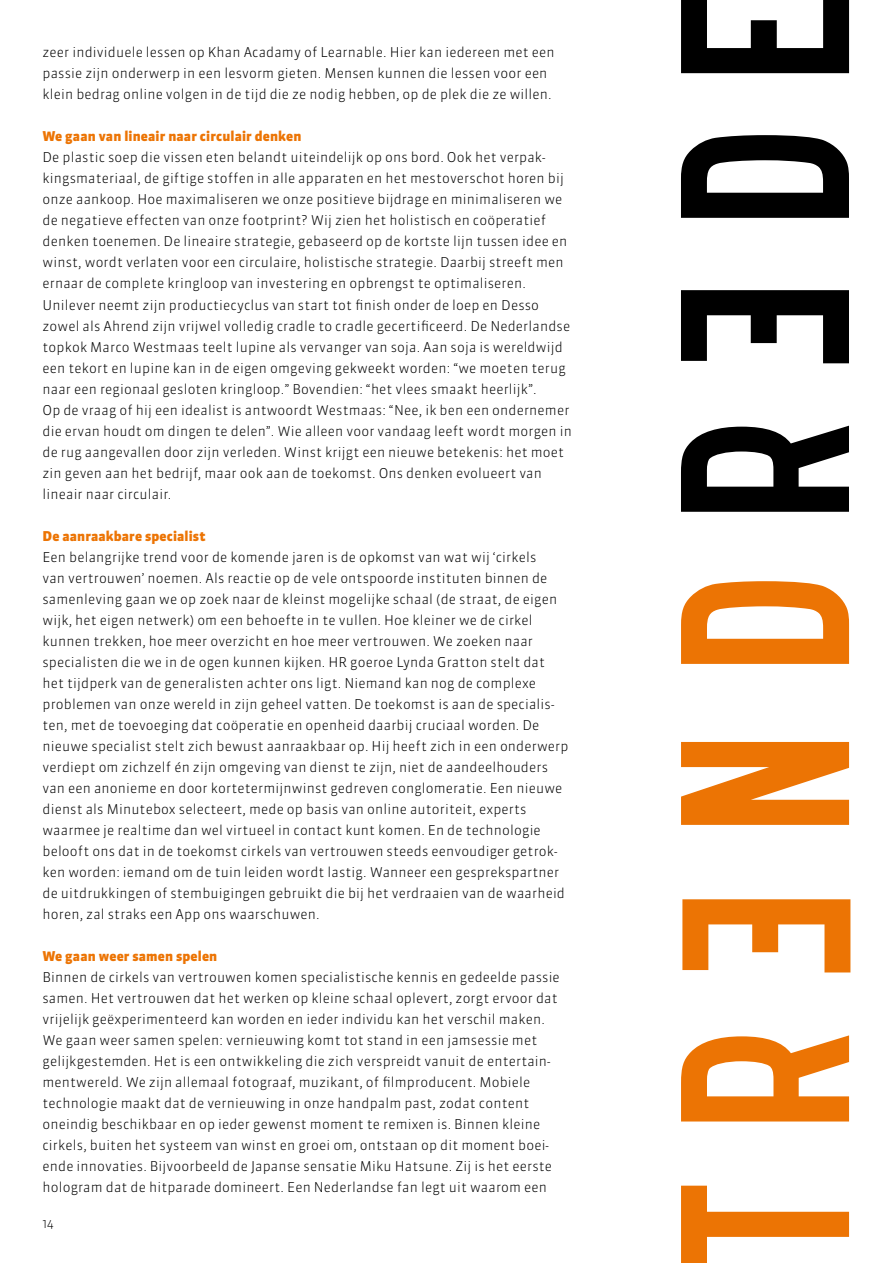
<style>
.page{position:relative;width:893px;height:1263px;background:#fff}
.page>*{position:absolute;margin:0;border:0;box-sizing:border-box;transform-origin:0 0}
.t1{font:300 13.5px/21px "Sanuk";letter-spacing:.01em;color:#000}
.t2{font:900 13.5px "Sanuk";letter-spacing:.01em;color:#ec7404}
.t3{font:300 12px "Sanuk";color:#000}
</style>
<div class="page">
<svg style="left:681px;top:1186px;width:168px;height:77px"></svg>
<svg style="left:681px;top:1035px;width:168px;height:86px"></svg>
<svg style="left:681px;top:0;width:168px;height:73px"></svg>
<svg style="left:681px;top:742px;width:168px;height:83px"></svg>
<svg style="left:681px;top:581px;width:168px;height:83px"></svg>
<svg style="left:681px;top:426px;width:168px;height:86px"></svg>
<svg style="left:681px;top:135px;width:168px;height:83px"></svg>
<svg style="left:681px;top:290px;width:168px;height:73px"></svg>
<svg style="left:682px;top:899px;width:168px;height:73px"></svg>
<p class="t1" style="left:43px;top:42px;width:514px">zeer individuele lessen op Khan Acadamy of Learnable. Hier kan iedereen met een passie zijn onderwerp in een lesvorm gieten. Mensen kunnen die lessen voor een klein bedrag online volgen in de tijd die ze nodig hebben, op de plek die ze willen.</p>
<p class="t2" style="left:43px;top:128px;width:260px">We gaan van lineair naar circulair denken</p>
<p class="t1" style="left:43px;top:147px;width:531px">De plastic soep die vissen eten belandt uiteindelijk op ons bord. Ook het verpak&shy;kingsmateriaal, de giftige stoffen in alle apparaten en het mestoverschot horen bij onze aankoop. Hoe maximaliseren we onze positieve bijdrage en minimaliseren we de negatieve effecten van onze footprint? Wij zien het holistisch en coöperatief denken toenemen. De lineaire strategie, gebaseerd op de kortste lijn tussen idee en winst, wordt verlaten voor een circulaire, holistische strategie. Daarbij streeft men ernaar de complete kringloop van investering en opbrengst te optimaliseren.<br>Unilever neemt zijn productiecyclus van start tot finish onder de loep en Desso zowel als Ahrend zijn vrijwel volledig cradle to cradle gecertificeerd. De Nederlandse topkok Marco Westmaas teelt lupine als vervanger van soja. Aan soja is wereldwijd een tekort en lupine kan in de eigen omgeving gekweekt worden: “we moeten terug naar een regionaal gesloten kringloop.” Bovendien: “het vlees smaakt heerlijk”.<br>Op de vraag of hij een idealist is antwoordt Westmaas: “Nee, ik ben een ondernemer die ervan houdt om dingen te delen”. Wie alleen voor vandaag leeft wordt morgen in de rug aangevallen door zijn verleden. Winst krijgt een nieuwe betekenis: het moet zin geven aan het bedrijf, maar ook aan de toekomst. Ons denken evolueert van lineair naar circulair.</p>
<p class="t2" style="left:43px;top:527px;width:165px">De aanraakbare specialist</p>
<p class="t1" style="left:43px;top:546px;width:527px">Een belangrijke trend voor de komende jaren is de opkomst van wat wij ‘cirkels<br>van vertrouwen’ noemen. Als reactie op de vele ontspoorde instituten binnen de samenleving gaan we op zoek naar de kleinst mogelijke schaal (de straat, de eigen wijk, het eigen netwerk) om een behoefte in te vullen. Hoe kleiner we de cirkel kunnen trekken, hoe meer overzicht en hoe meer vertrouwen. We zoeken naar specialisten die we in de ogen kunnen kijken. HR goeroe Lynda Gratton stelt dat het tijdperk van de generalisten achter ons ligt. Niemand kan nog de complexe problemen van onze wereld in zijn geheel vatten. De toekomst is aan de specialis&shy;ten, met de toevoeging dat coöperatie en openheid daarbij cruciaal worden. De nieuwe specialist stelt zich bewust aanraakbaar op. Hij heeft zich in een onderwerp verdiept om zichzelf én zijn omgeving van dienst te zijn, niet de aandeelhouders van een anonieme en door kortetermijnwinst gedreven conglomeratie. Een nieuwe dienst als Minutebox selecteert, mede op basis van online autoriteit, experts waarmee je realtime dan wel virtueel in contact kunt komen. En de technologie belooft ons dat in de toekomst cirkels van vertrouwen steeds eenvoudiger getrok&shy;ken worden: iemand om de tuin leiden wordt lastig. Wanneer een gesprekspartner de uitdrukkingen of stembuigingen gebruikt die bij het verdraaien van de waarheid horen, zal straks een App ons waarschuwen.</p>
<p class="t2" style="left:43px;top:947px;width:176px">We gaan weer samen spelen</p>
<p class="t1" style="left:43px;top:966px;width:519px">Binnen de cirkels van vertrouwen komen specialistische kennis en gedeelde passie samen. Het vertrouwen dat het werken op kleine schaal oplevert, zorgt ervoor dat vrijelijk geëxperimenteerd kan worden en ieder individu kan het verschil maken.<br>We gaan weer samen spelen: vernieuwing komt tot stand in een jamsessie met gelijkgestemden. Het is een ontwikkeling die zich verspreidt vanuit de entertain&shy;mentwereld. We zijn allemaal fotograaf, muzikant, of filmproducent. Mobiele technologie maakt dat de vernieuwing in onze handpalm past, zodat content oneindig beschikbaar en op ieder gewenst moment te remixen is. Binnen kleine cirkels, buiten het systeem van winst en groei om, ontstaan op dit moment boei&shy;ende innovaties. Bijvoorbeeld de Japanse sensatie Miku Hatsune. Zij is het eerste hologram dat de hitparade domineert. Een Nederlandse fan legt uit waarom een</p>
<p class="t3" style="left:43px;top:1216px;width:13px">14</p>
</div>
